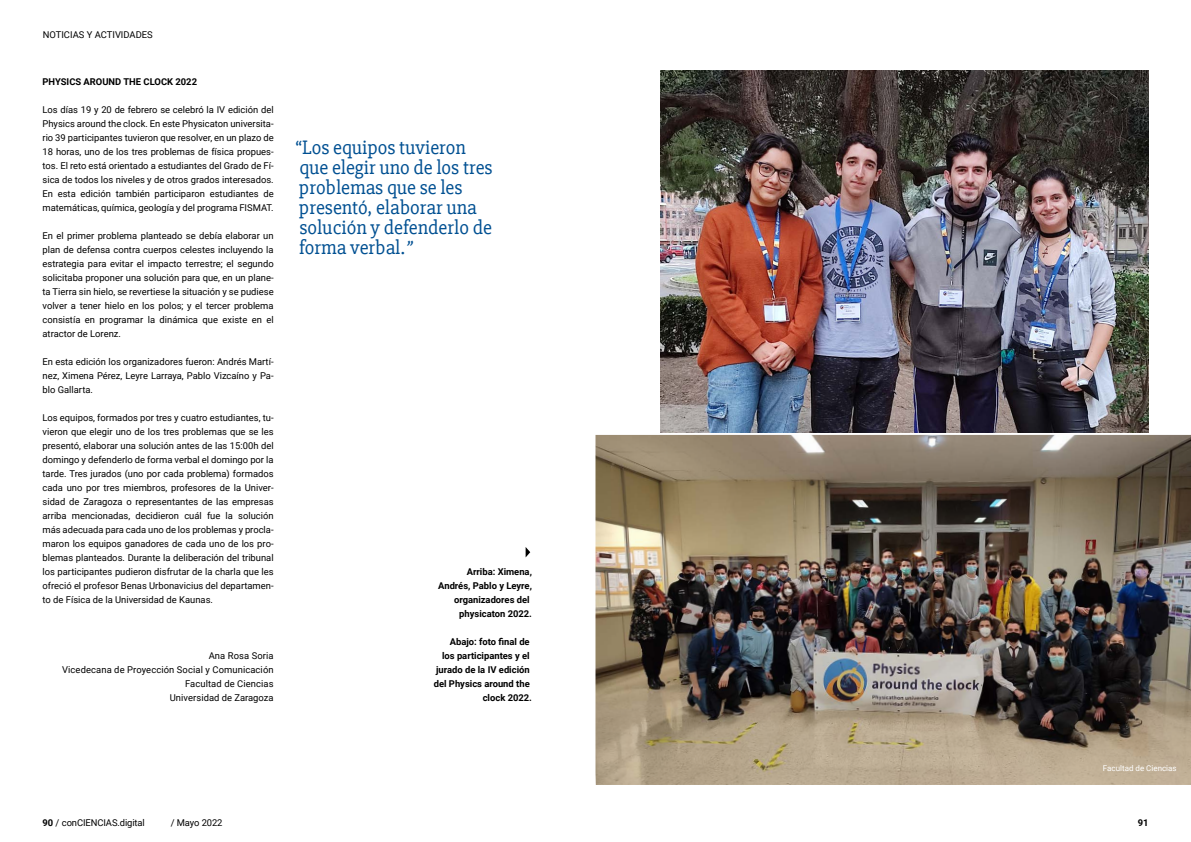
<style>
.page{position:relative;width:1191px;height:842px;background:#fff}
.page>*{position:absolute;margin:0;border:0;box-sizing:border-box;transform-origin:0 0}
.t1{font:20px/20px "Slabo 27 px";color:#005092}
.t2{font:9.4px/14px "Roboto";color:#000;text-align:justify}
.t3{font:700 9.4px/14px "Roboto";color:#000;text-align:right}
.t4{font:8px "Roboto";color:#fff}
.s1{font-style:italic}
.s2{font-weight:700}
</style>
<div class="page">
<img style="left:660px;top:71px;width:488px;height:361px">
<img style="left:595px;top:435px;width:596px;height:350px">
<svg style="left:525px;top:547px;width:5px;height:10px"></svg>
<p class="t2" style="left:43px;top:28px;width:112px">NOTICIAS Y ACTIVIDADES</p>
<p class="t3" style="left:43px;top:74px;width:156px">PHYSICS AROUND THE CLOCK 2022</p>
<p class="t2" style="left:43px;top:102px;width:233px">Los días 19 y 20 de febrero se celebró la IV edición del Physics around the clock. En este Physicaton universita&shy;rio 39 participantes tuvieron que resolver, en un plazo de 18 horas, uno de los tres problemas de física propues&shy;tos. El reto está orientado a estudiantes del Grado de Fí&shy;sica de todos los niveles y de otros grados interesados.<br>En esta edición también participaron estudiantes de matemáticas, química, geología y del programa FISMAT.</p>
<p class="t2" style="left:43px;top:228px;width:233px">En el primer problema planteado se debía elaborar un plan de defensa contra cuerpos celestes incluyendo la estrategia para evitar el impacto terrestre; el segundo solicitaba proponer una solución para que, en un plane&shy;ta Tierra sin hielo, se revertiese la situación y se pudiese volver a tener hielo en los polos; y el tercer problema consistía en programar la dinámica que existe en el atractor de Lorenz.</p>
<p class="t2" style="left:43px;top:354px;width:233px">En esta edición los organizadores fueron: Andrés Martí&shy;nez, Ximena Pérez, Leyre Larraya, Pablo Vizcaíno y Pa&shy;blo Gallarta.</p>
<p class="t2" style="left:43px;top:410px;width:233px">Los equipos, formados por tres y cuatro estudiantes, tu&shy;vieron que elegir uno de los tres problemas que se les presentó, elaborar una solución antes de las 15:00h del domingo y defenderlo de forma verbal el domingo por la tarde. Tres jurados (uno por cada problema) formados cada uno por tres miembros, profesores de la Univer&shy;sidad de Zaragoza o representantes de las empresas arriba mencionadas, decidieron cuál fue la solución más adecuada para cada uno de los problemas y procla&shy;maron los equipos ganadores de cada uno de los pro&shy;blemas planteados. Durante la deliberación del tribunal los participantes pudieron disfrutar de la charla que les ofreció el profesor Benas Urbonavicius del departamen&shy;to de Física de la Universidad de Kaunas.</p>
<p class="t2" style="left:209px;top:648px;width:66px">Ana Rosa Soria</p>
<p class="t2" style="left:62px;top:662px;width:213px">Vicedecana de Proyección Social y Comunicación</p>
<p class="t2" style="left:185px;top:676px;width:90px">Facultad de Ciencias</p>
<p class="t2" style="left:170px;top:690px;width:105px">Universidad de Zaragoza</p>
<p class="t1" style="left:295px;top:137px;width:199px">“Los equipos tuvieron que elegir uno de los tres problemas que se les presentó, elaborar una solución y defenderlo de forma verbal.<span class="s1">”</span></p>
<p class="t3" style="left:438px;top:564px;width:95px">Arriba: Ximena,<br>Andrés, Pablo y Leyre, organizadores del physicaton 2022.</p>
<p class="t3" style="left:434px;top:634px;width:100px">Abajo: foto final de<br>los participantes y el jurado de la IV edición del Physics around the clock 2022.</p>
<p class="t4" style="left:1102px;top:762px;width:75px">Facultad de Ciencias</p>
<p class="t2" style="left:43px;top:816px;width:104px"><span class="s2">90</span> / conCIENCIAS.digital</p>
<p class="t2" style="left:171px;top:816px;width:53px">/ Mayo 2022</p>
<p class="t3" style="left:1137px;top:816px;width:12px">91</p>
</div>
